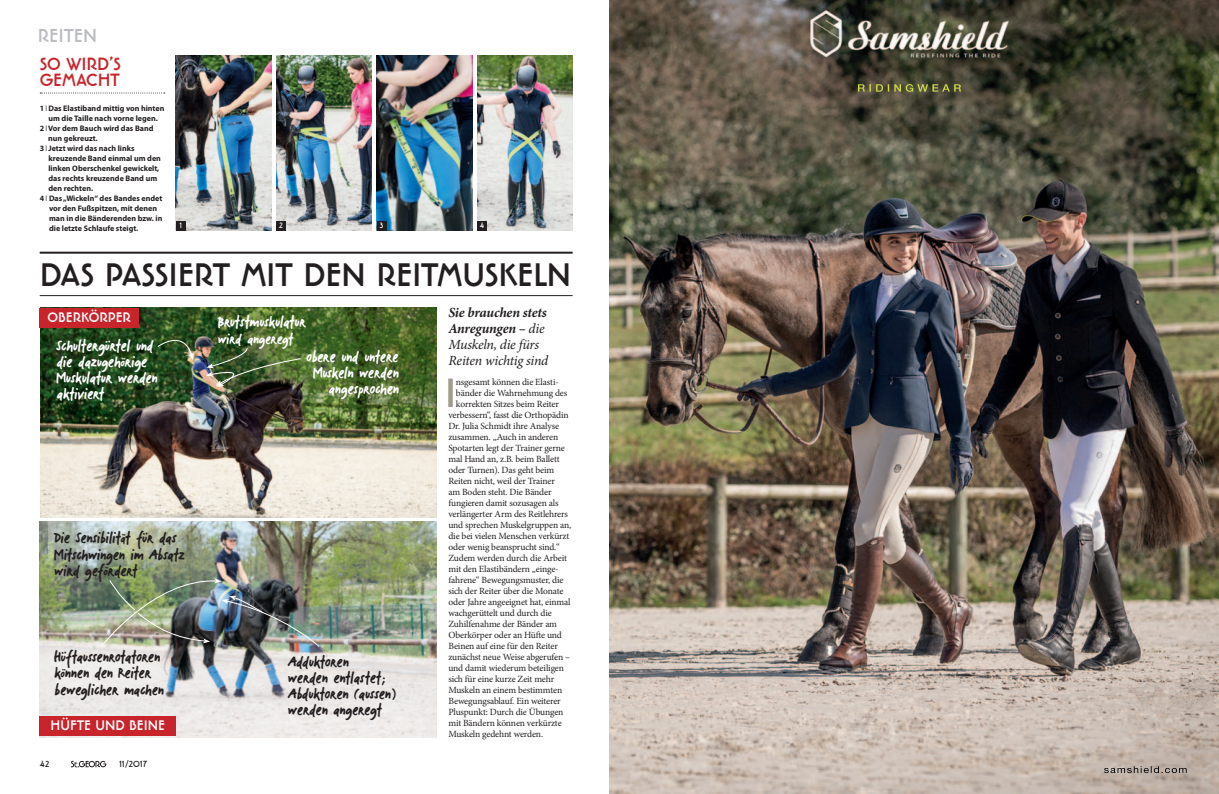
<style>
.page{position:relative;width:1219px;height:794px;background:#fff}
.page>*{position:absolute;margin:0;border:0;box-sizing:border-box;transform-origin:0 0}
.Lauftext_1_ohneEinzu{font:700 41.2px "Banjoman Text Com";color:#9f9d8c}
.Headline_Linien{font:700 33px "Banjoman Text Com";letter-spacing:-.01em;color:#231f20}
.Zitat_Dossier{font:25.6px "EPA Handschrift Bold";letter-spacing:-.06em;color:#231f20}
.Zitat_Dossier-2{font:25.6px "EPA Handschrift Bold";letter-spacing:-.06em;color:#fff}
.Zitat_Dossier-3{font:24.3px "EPA Handschrift Bold";letter-spacing:-.06em;color:#fff}
.t1{font:700 19px "Banjoman Text Com";color:#bcbdc0}
.t2{font:700 18px/16px "Banjoman Text Com";letter-spacing:-.005em;color:#c8242b}
.Vorspann_1{font:italic 14px/16px "Minion Pro";letter-spacing:-.02em;color:#231f20}
.t3{font:700 14px "Banjoman Text Com";color:#fff}
.Lauftext_1_ohneEinzu-2{font:9.5px "Minion Pro";letter-spacing:-.015em;color:#231f20}
.t4{font:700 9px "Banjoman Text Com";letter-spacing:-.005em;color:#231f20}
.t5{font:700 8px/10px "Myriad Pro";color:#231f20}
.Nummernfarbe{font:700 8px "Banjoman Text Com";color:#fff}
.s1{font-weight:700}
</style>
<div class="page">
<svg style="left:71px;top:761px;width:35px;height:6px"></svg>
<img style="left:176px;top:56px;width:95px;height:175px">
<img style="left:276px;top:56px;width:96px;height:175px">
<img style="left:477px;top:56px;width:96px;height:175px">
<img style="left:377px;top:56px;width:95px;height:175px">
<hr style="left:40px;top:252px;width:533px;height:2px;background:#231f20">
<hr style="left:40px;top:295px;width:533px;height:1px;background:#231f20">
<img style="left:609px;top:0;width:610px;height:794px">
<img style="left:40px;top:308px;width:397px;height:209px">
<img style="left:206px;top:347px;width:95px;height:40px">
<svg style="left:157px;top:328px;width:36px;height:32px"></svg>
<div style="left:40px;top:308px;width:99px;height:20px;background:#c8242b"></div>
<img style="left:40px;top:521px;width:397px;height:216px">
<div style="left:40px;top:716px;width:136px;height:20px;background:#c8242b"></div>
<svg style="left:48px;top:515px;width:150px;height:61px;background:#acb6a3"></svg>
<img style="left:100px;top:578px;width:220px;height:69px">
<svg style="left:40px;top:92px;width:125px;height:1px"></svg>
<div style="left:176px;top:221px;width:10px;height:10px;background:#231f20"></div>
<div style="left:276px;top:221px;width:10px;height:10px;background:#231f20"></div>
<div style="left:477px;top:221px;width:10px;height:10px;background:#231f20"></div>
<div style="left:377px;top:221px;width:10px;height:10px;background:#231f20"></div>
<p class="t1" style="left:38px;top:23px;width:61px">REITEN</p>
<p class="t2" style="left:40px;top:57px;width:83px">SO WIRD’S<br>GEMACHT</p>
<p class="t5" style="left:40px;top:103px;width:126px;text-align:center">1 ❘ Das Elastiband mittig von hinten um die Taille nach vorne legen.</p>
<p class="t5" style="left:48px;top:123px;width:107px;text-indent:-8px">2 ❘ Vor dem Bauch wird das Band nun gekreuzt.</p>
<p class="t5" style="left:48px;top:143px;width:114px;text-indent:-9px">3 ❘ Jetzt wird das nach links kreuzende Band einmal um den linken Oberschenkel gewickelt, das rechts kreuzende Band um den rechten.</p>
<p class="t5" style="left:49px;top:193px;width:115px;text-indent:-9px">4 ❘ Das „Wickeln“ des Bandes endet vor den Fußspitzen, mit denen man in die Bänderenden bzw. in die letzte Schlaufe steigt.</p>
<p class="Nummernfarbe" style="left:179px;top:221px;width:4px">1</p>
<p class="Nummernfarbe" style="left:279px;top:221px;width:5px">2</p>
<p class="Nummernfarbe" style="left:380px;top:221px;width:5px">3</p>
<p class="Nummernfarbe" style="left:480px;top:221px;width:6px">4</p>
<p class="Headline_Linien" style="left:40px;top:254px;width:533px">DAS PASSIERT MIT DEN REITMUSKELN</p>
<p class="Vorspann_1" style="left:448px;top:304px;width:101px"><span class="s1">Sie brauchen stets<br>Anregungen –</span> die<br>Muskeln, die fürs<br>Reiten wichtig sind</p>
<p class="Lauftext_1_ohneEinzu" style="left:445px;top:367px;width:13px">I</p>
<p class="Lauftext_1_ohneEinzu-2" style="left:456px;top:375px;width:104px">nsgesamt können die Elasti-</p>
<p class="t3" style="left:48px;top:308px;width:85px">OBERKÖRPER</p>
<p class="Zitat_Dossier-2" style="left:217px;top:302px;width:91px">Brutstmuskulatur</p>
<p class="Zitat_Dossier-3" style="left:217px;top:320px;width:78px">wird angeregt</p>
<p class="Zitat_Dossier-2" style="left:56px;top:326px;width:100px">Schultergürtel und</p>
<p class="Zitat_Dossier-2" style="left:56px;top:342px;width:94px">die dazugehörige</p>
<p class="Zitat_Dossier-2" style="left:56px;top:358px;width:104px">Muskulatur werden</p>
<p class="Zitat_Dossier-2" style="left:56px;top:374px;width:50px">aktiviert</p>
<p class="Zitat_Dossier-2" style="left:306px;top:337px;width:95px">obere und untere</p>
<p class="Zitat_Dossier-2" style="left:313px;top:353px;width:88px">Muskeln werden</p>
<p class="Zitat_Dossier-2" style="left:328px;top:369px;width:73px">angesprochen</p>
<p class="Lauftext_1_ohneEinzu-2" style="left:456px;top:386px;width:113px">bänder die Wahrnehmung des</p>
<p class="Lauftext_1_ohneEinzu-2" style="left:456px;top:397px;width:104px">korrekten Sitzes beim Reiter</p>
<p class="Lauftext_1_ohneEinzu-2" style="left:448px;top:408px;width:122px">verbessern“, fasst die Orthopädin</p>
<p class="Lauftext_1_ohneEinzu-2" style="left:448px;top:419px;width:112px">Dr. Julia Schmidt ihre Analyse</p>
<p class="Lauftext_1_ohneEinzu-2" style="left:448px;top:430px;width:111px">zusammen. „Auch in anderen</p>
<p class="Lauftext_1_ohneEinzu-2" style="left:448px;top:441px;width:118px">Spotarten legt der Trainer gerne</p>
<p class="Lauftext_1_ohneEinzu-2" style="left:448px;top:452px;width:113px">mal Hand an, z.B. beim Ballett</p>
<p class="Lauftext_1_ohneEinzu-2" style="left:448px;top:463px;width:107px">oder Turnen). Das geht beim</p>
<p class="Lauftext_1_ohneEinzu-2" style="left:448px;top:474px;width:108px">Reiten nicht, weil der Trainer</p>
<p class="Lauftext_1_ohneEinzu-2" style="left:448px;top:485px;width:105px">am Boden steht. Die Bänder</p>
<p class="Lauftext_1_ohneEinzu-2" style="left:448px;top:496px;width:112px">fungieren damit sozusagen als</p>
<p class="Lauftext_1_ohneEinzu-2" style="left:448px;top:507px;width:121px">verlängerter Arm des Reitlehrers</p>
<p class="Lauftext_1_ohneEinzu-2" style="left:448px;top:518px;width:124px">und sprechen Muskelgruppen an,</p>
<p class="Lauftext_1_ohneEinzu-2" style="left:448px;top:529px;width:122px">die bei vielen Menschen verkürzt</p>
<p class="Lauftext_1_ohneEinzu-2" style="left:448px;top:540px;width:113px">oder wenig beansprucht sind.“</p>
<p class="Lauftext_1_ohneEinzu-2" style="left:448px;top:551px;width:120px">Zudem werden durch die Arbeit</p>
<p class="Lauftext_1_ohneEinzu-2" style="left:448px;top:562px;width:112px">mit den Elastibändern „einge-</p>
<p class="Lauftext_1_ohneEinzu-2" style="left:448px;top:573px;width:117px">fahrene“ Bewegungsmuster, die</p>
<p class="Lauftext_1_ohneEinzu-2" style="left:448px;top:584px;width:117px">sich der Reiter über die Monate</p>
<p class="Lauftext_1_ohneEinzu-2" style="left:448px;top:595px;width:124px">oder Jahre angeeignet hat, einmal</p>
<p class="Lauftext_1_ohneEinzu-2" style="left:448px;top:606px;width:105px">wachgerüttelt und durch die</p>
<p class="Lauftext_1_ohneEinzu-2" style="left:448px;top:617px;width:110px">Zuhilfenahme der Bänder am</p>
<p class="Lauftext_1_ohneEinzu-2" style="left:448px;top:628px;width:115px">Oberkörper oder an Hüfte und</p>
<p class="Lauftext_1_ohneEinzu-2" style="left:448px;top:639px;width:111px">Beinen auf eine für den Reiter</p>
<p class="Lauftext_1_ohneEinzu-2" style="left:448px;top:650px;width:123px">zunächst neue Weise abgerufen –</p>
<p class="Lauftext_1_ohneEinzu-2" style="left:448px;top:661px;width:117px">und damit wiederum beteiligen</p>
<p class="Lauftext_1_ohneEinzu-2" style="left:448px;top:672px;width:107px">sich für eine kurze Zeit mehr</p>
<p class="Lauftext_1_ohneEinzu-2" style="left:448px;top:683px;width:115px">Muskeln an einem bestimmten</p>
<p class="Lauftext_1_ohneEinzu-2" style="left:448px;top:694px;width:114px">Bewegungsablauf. Ein weiterer</p>
<p class="Lauftext_1_ohneEinzu-2" style="left:448px;top:705px;width:117px">Pluspunkt: Durch die Übungen</p>
<p class="Lauftext_1_ohneEinzu-2" style="left:448px;top:716px;width:115px">mit Bändern können verkürzte</p>
<p class="Lauftext_1_ohneEinzu-2" style="left:448px;top:727px;width:96px">Muskeln gedehnt werden.</p>
<p class="Zitat_Dossier" style="left:54px;top:518px;width:125px">Die Sensibilität für das</p>
<p class="Zitat_Dossier" style="left:54px;top:535px;width:133px">Mitschwingen im Absatz</p>
<p class="Zitat_Dossier" style="left:54px;top:551px;width:86px">wird gefördert</p>
<p class="Zitat_Dossier" style="left:54px;top:637px;width:108px">Hüftaussenrotatoren</p>
<p class="Zitat_Dossier" style="left:54px;top:653px;width:100px">können den Reiter</p>
<p class="Zitat_Dossier" style="left:54px;top:669px;width:112px">beweglicher machen</p>
<p class="Zitat_Dossier" style="left:288px;top:642px;width:63px">Adduktoren</p>
<p class="Zitat_Dossier" style="left:288px;top:658px;width:100px">werden entlastet;</p>
<p class="Zitat_Dossier" style="left:288px;top:674px;width:110px">Abduktoren (aussen)</p>
<p class="Zitat_Dossier" style="left:288px;top:690px;width:97px">werden angeregt</p>
<p class="t3" style="left:50px;top:716px;width:116px">HÜFTE UND BEINE</p>
<p class="t4" style="left:40px;top:758px;width:11px">42</p>
<p class="t4" style="left:119px;top:758px;width:29px">11/2017</p>
</div>
